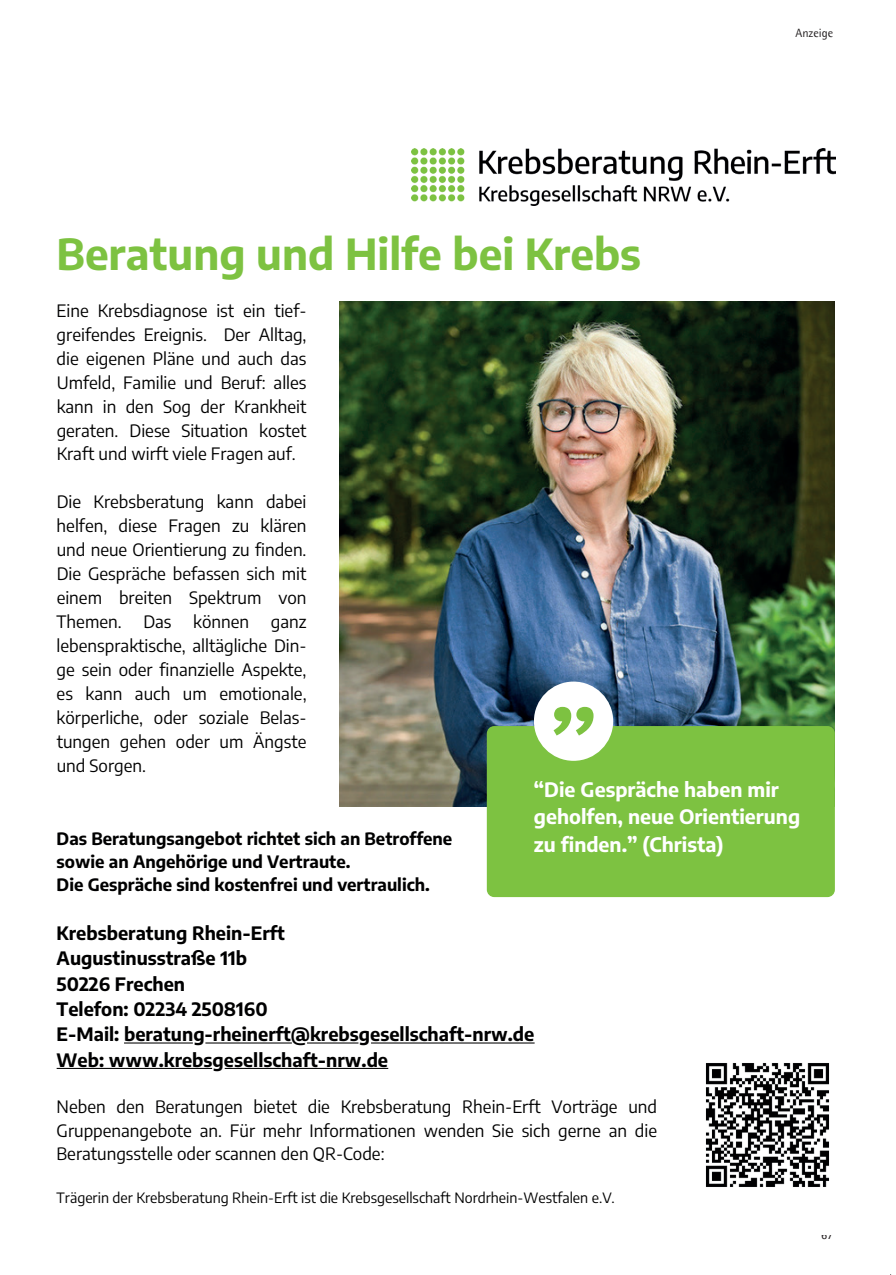
<style>
.page{position:relative;width:896px;height:1275px;background:#fff}
.page>*{position:absolute;margin:0;border:0;box-sizing:border-box;transform-origin:0 0}
.t1{font:700 42.6px "Encode Sans";color:#7dc241}
.t2{font:700 19.8px/27.5px "Encode Sans";color:#fff}
.t3{font:700 18.3px/25.3px "Encode Sans";color:#000001}
.t4{font:16.95px/23.9px "Encode Sans";color:#000001;text-align:justify}
.t5{font:700 16.95px/23.2px "Encode Sans";color:#000001}
.t6{font:14.1px "Encode Sans";color:#000001}
.t7{font:12px "Agfa Rotis Semisans";color:#231f20}
</style>
<div class="page">
<img style="left:339px;top:301px;width:495px;height:505px">
<img style="left:411px;top:148px;width:424px;height:58px">
<div style="left:487px;top:726px;width:347px;height:171px;background:#7dc241"></div>
<div style="left:534px;top:681px;width:79px;height:79px;background:#fff;border-radius:40px"></div>
<svg style="left:553px;top:707px;width:40px;height:28px"></svg>
<img style="left:706px;top:1063px;width:123px;height:124px">
<hr style="left:371px;top:1042px;width:163px;height:1px;background:#000001">
<hr style="left:307px;top:1042px;width:51px;height:1px;background:#000001">
<hr style="left:205px;top:1042px;width:87px;height:1px;background:#000001">
<hr style="left:124px;top:1042px;width:69px;height:1px;background:#000001">
<hr style="left:225px;top:1067px;width:163px;height:1px;background:#000001">
<hr style="left:57px;top:1067px;width:155px;height:1px;background:#000001">
<h1 class="t1" style="left:57px;top:225px;width:586px">Beratung und Hilfe bei Krebs</h1>
<p class="t4" style="left:57px;top:298px;width:251px">Eine Krebsdiagnose ist ein tief&shy;greifendes Ereignis. Der Alltag, die eigenen Pläne und auch das Umfeld, Familie und Beruf: alles kann in den Sog der Krankheit geraten. Diese Situation kostet Kraft und wirft viele Fragen auf.</p>
<p class="t4" style="left:57px;top:489px;width:251px">Die Krebsberatung kann dabei helfen, diese Fragen zu klären und neue Orientierung zu finden.<br>Die Gespräche befassen sich mit einem breiten Spektrum von Themen.</p>
<p class="t4" style="left:143px;top:609px;width:30px">Das</p>
<p class="t4" style="left:193px;top:609px;width:57px">können</p>
<p class="t4" style="left:57px;top:609px;width:251px;text-indent:214px">ganz lebenspraktische, alltägliche Din&shy;ge sein oder finanzielle Aspekte, es kann auch um emotionale, körperliche, oder soziale Belas&shy;tungen gehen oder um Ängste und Sorgen.</p>
<p class="t7" style="left:795px;top:26px;width:39px">Anzeige</p>
<p class="t2" style="left:534px;top:774px;width:268px">“Die Gespräche haben mir geholfen, neue Orientierung zu finden.” (Christa)</p>
<p class="t5" style="left:57px;top:825px;width:397px">Das Beratungsangebot richtet sich an Betroffene sowie an Angehörige und Vertraute.<br>Die Gespräche sind kostenfrei und vertraulich.</p>
<p class="t3" style="left:57px;top:919px;width:479px">Krebsberatung Rhein-Erft<br>Augustinusstraße 11b<br>50226 Frechen<br>Telefon: 02234 2508160<br>E-Mail: beratung-rheinerft@krebsgesellschaft-nrw.de<br>Web: www.krebsgesellschaft-nrw.de</p>
<p class="t4" style="left:57px;top:1094px;width:602px;line-height:23.2px">Neben den Beratungen bietet die Krebsberatung Rhein-Erft Vorträge und Gruppenangebote an. Für mehr Informationen wenden Sie sich gerne an die Beratungsstelle oder scannen den QR-Code:</p>
<p class="t6" style="left:57px;top:1188px;width:559px">Trägerin der Krebsberatung Rhein-Erft ist die Krebsgesellschaft Nordrhein-Westfalen e.V.</p>
<p class="t7" style="left:821px;top:1227px;width:14px">67</p>
</div>
